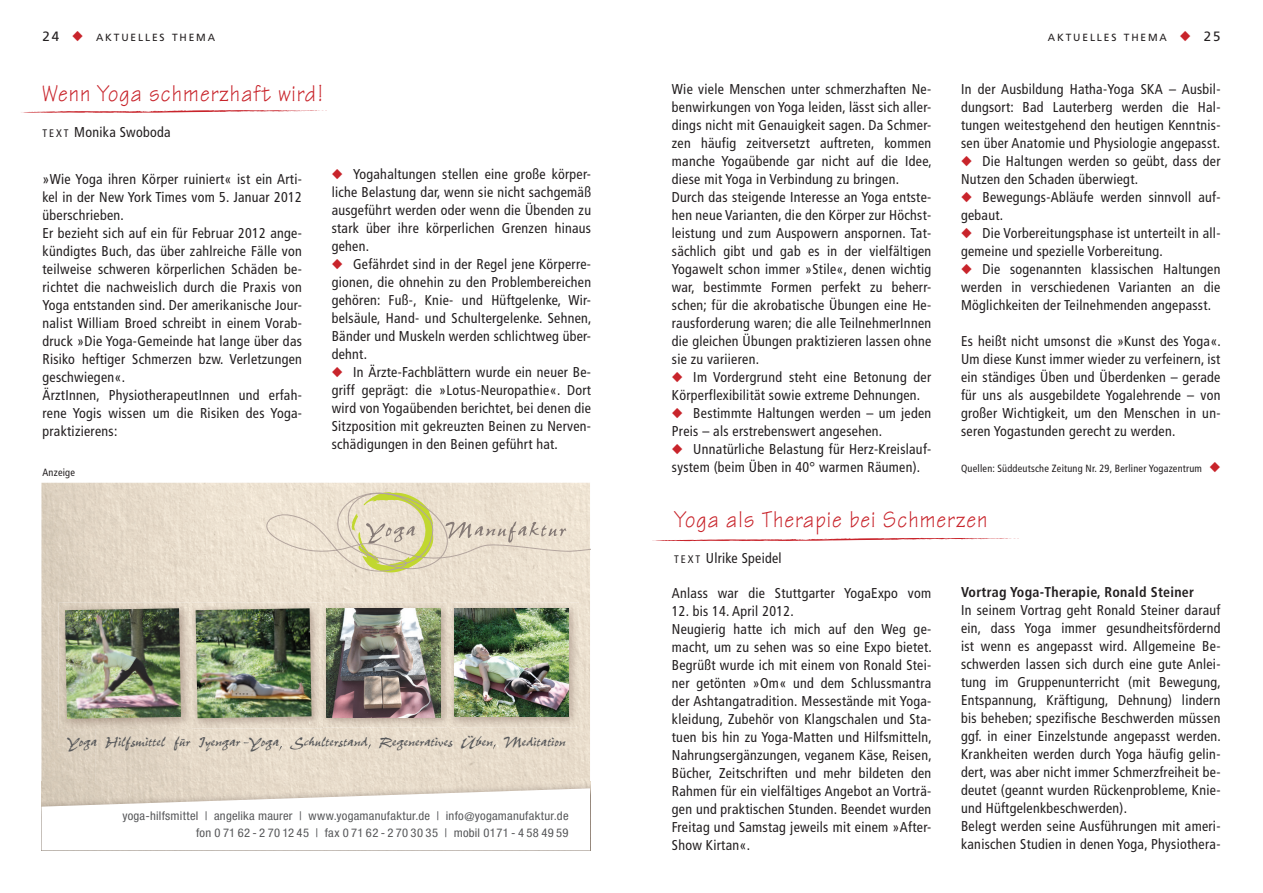
<style>
.page{position:relative;width:1263px;height:893px;background:#fff}
.page>*{position:absolute;margin:0;border:0;box-sizing:border-box;transform-origin:0 0}
.t1{font:27.75px "Lettering Style 17";color:#57585a;scale:1.05 1}
.t2{font:24px "Tekton";letter-spacing:.05em;color:#c8242b;scale:.9 1}
.t3{font:condensed 14.25px/18px "Frutiger";letter-spacing:.02em;color:#231f20}
.t4{font:700 condensed 14.25px "Frutiger";letter-spacing:.02em;color:#231f20}
.t5{font:condensed 12px/16.5px "Helvetica Neue LTCE";letter-spacing:.02em;color:#57585a;text-align:right;scale:1.05 1}
.t6{font:condensed 10.5px "Frutiger";letter-spacing:.02em;color:#231f20}
.t7{font:10.35px "Frutiger";letter-spacing:.18em;color:#231f20}
.s1{font-size:13.5px}
.s2{color:#c8242b}
.s3{font-size:10.95px}
</style>
<div class="page">
<svg style="left:21px;top:110px;width:306px;height:3px"></svg>
<svg style="left:652px;top:537px;width:367px;height:5px"></svg>
<img style="left:41px;top:483px;width:165px;height:149px">
<img style="left:206px;top:483px;width:331px;height:119px">
<img style="left:537px;top:483px;width:53px;height:298px">
<img style="left:41px;top:632px;width:54px;height:149px">
<img style="left:95px;top:727px;width:442px;height:54px">
<img style="left:41px;top:781px;width:549px;height:7px">
<svg style="left:41px;top:788px;width:549px;height:62px"></svg>
<svg style="left:258px;top:491px;width:332px;height:83px;background:#e5dcc5"></svg>
<img style="left:192px;top:602px;width:259px;height:126px">
<img style="left:326px;top:609px;width:114px;height:108px">
<img style="left:448px;top:602px;width:131px;height:125px">
<img style="left:448px;top:603px;width:3px;height:124px">
<img style="left:454px;top:608px;width:114px;height:109px">
<img style="left:59px;top:602px;width:133px;height:127px">
<img style="left:65px;top:608px;width:116px;height:111px">
<img style="left:320px;top:603px;width:2px;height:125px">
<img style="left:189px;top:602px;width:3px;height:126px">
<img style="left:196px;top:608px;width:116px;height:110px">
<svg style="left:279px;top:746px;width:3px;height:5px"></svg>
<svg style="left:368px;top:744px;width:3px;height:5px"></svg>
<svg style="left:493px;top:744px;width:3px;height:5px"></svg>
<p class="t7" style="left:43px;top:32px;width:174px"><span class="s1">24</span> <span class="s2">◆</span> AKTUELLES THEMA</p>
<h2 class="t2" style="left:43px;top:78px;width:313px">Wenn Yoga schmerzhaft wird!</h2>
<p class="t3" style="left:43px;top:123px;width:130px"><span class="s3">T E X T</span> Monika Swoboda</p>
<p class="t3" style="left:43px;top:170px;width:261px">»Wie Yoga ihren Körper ruiniert« ist ein Arti&shy;kel in der New York Times vom 5. Januar 2012 überschrieben.<br>Er bezieht sich auf ein für Februar 2012 ange&shy;kündigtes Buch, das über zahlreiche Fälle von teilweise schweren körperlichen Schäden be&shy;richtet die nachweislich durch die Praxis von Yoga entstanden sind. Der amerikanische Jour&shy;nalist William Broed schreibt in einem Vorab&shy;druck »Die Yoga-Gemeinde hat lange über das Risiko heftiger Schmerzen bzw. Verletzungen geschwiegen«.<br>ÄrztInnen, PhysiotherapeutInnen und erfah&shy;rene Yogis wissen um die Risiken des Yoga&shy;praktizierens:</p>
<p class="t3" style="left:332px;top:165px;width:261px;text-align:justify"><span class="s2">◆</span> Yogahaltungen stellen eine große körper&shy;liche Belastung dar, wenn sie nicht sachgemäß ausgeführt werden oder wenn die Übenden zu stark über ihre körperlichen Grenzen hinaus gehen.</p>
<p class="t3" style="left:332px;top:255px;width:261px;text-align:justify"><span class="s2">◆</span> Gefährdet sind in der Regel jene Körperre&shy;gionen, die ohnehin zu den Problembereichen gehören: Fuß-, Knie- und Hüftgelenke, Wir&shy;belsäule, Hand- und Schultergelenke. Sehnen, Bänder und Muskeln werden schlichtweg über&shy;dehnt.</p>
<p class="t3" style="left:332px;top:363px;width:261px;text-align:justify"><span class="s2">◆</span> In Ärzte-Fachblättern wurde ein neuer Be&shy;griff geprägt: die »Lotus-Neuropathie«. Dort wird von Yogaübenden berichtet, bei denen die Sitzposition mit gekreuzten Beinen zu Nerven&shy;schädigungen in den Beinen geführt hat.</p>
<p class="t6" style="left:43px;top:466px;width:34px">Anzeige</p>
<h1 class="t1" style="left:67px;top:726px;width:477px">Yoga Hilfsmittel für Iyengar Yoga Schulterstand Regeneratives Üben Meditation</h1>
<p class="t5" style="left:122px;top:807px;width:426px">yoga-hilfsmittel | angelika maurer | www.yogamanufaktur.de | info@yogamanufaktur.de fon 0 71 62 - 2 70 12 45 | fax 0 71 62 - 2 70 30 35 | mobil 01 71 - 4 58 49 59</p>
<p class="t3" style="left:672px;top:80px;width:261px">Wie viele Menschen unter schmerzhaften Ne&shy;benwirkungen von Yoga leiden, lässt sich aller&shy;dings nicht mit Genauigkeit sagen. Da Schmer&shy;zen häufig zeitversetzt auftreten, kommen manche Yogaübende gar nicht auf die Idee, diese mit Yoga in Verbindung zu bringen.<br>Durch das steigende Interesse an Yoga entste&shy;hen neue Varianten, die den Körper zur Höchst&shy;leistung und zum Auspowern anspornen. Tat&shy;sächlich gibt und gab es in der vielfältigen Yogawelt schon immer »Stile«, denen wichtig war, bestimmte Formen perfekt zu beherr&shy;schen; für die akrobatische Übungen eine He&shy;rausforderung waren; die alle TeilnehmerInnen die gleichen Übungen praktizieren lassen ohne sie zu variieren.</p>
<p class="t3" style="left:672px;top:368px;width:261px"><span class="s2">◆</span> Im Vordergrund steht eine Betonung der<br>Körperflexibilität sowie extreme Dehnungen.</p>
<p class="t3" style="left:672px;top:404px;width:261px"><span class="s2">◆</span> Bestimmte Haltungen werden – um jeden<br>Preis – als erstrebenswert angesehen.</p>
<p class="t3" style="left:672px;top:440px;width:261px"><span class="s2">◆</span> Unnatürliche Belastung für Herz-Kreislauf&shy;system (beim Üben in 40° warmen Räumen).</p>
<p class="t7" style="left:1048px;top:32px;width:174px">AKTUELLES THEMA <span class="s2">◆</span> <span class="s1">25</span></p>
<p class="t3" style="left:961px;top:80px;width:261px;text-align:justify">In der Ausbildung Hatha-Yoga SKA – Ausbil&shy;dungsort: Bad Lauterberg werden die Hal&shy;tungen weitestgehend den heutigen Kenntnis&shy;sen über Anatomie und Physiologie angepasst.</p>
<p class="t3" style="left:961px;top:152px;width:261px"><span class="s2">◆</span> Die Haltungen werden so geübt, dass der<br>Nutzen den Schaden überwiegt.</p>
<p class="t3" style="left:961px;top:188px;width:261px"><span class="s2">◆</span> Bewegungs-Abläufe werden sinnvoll auf&shy;gebaut.</p>
<p class="t3" style="left:961px;top:224px;width:261px"><span class="s2">◆</span> Die Vorbereitungsphase ist unterteilt in all&shy;gemeine und spezielle Vorbereitung.</p>
<p class="t3" style="left:961px;top:260px;width:261px;text-align:justify"><span class="s2">◆</span> Die sogenannten klassischen Haltungen werden in verschiedenen Varianten an die Möglichkeiten der Teilnehmenden angepasst.</p>
<p class="t3" style="left:961px;top:332px;width:261px;text-align:justify">Es heißt nicht umsonst die »Kunst des Yoga«.<br>Um diese Kunst immer wieder zu verfeinern, ist ein ständiges Üben und Überdenken – gerade für uns als ausgebildete Yogalehrende – von großer Wichtigkeit, um den Menschen in un&shy;seren Yogastunden gerecht zu werden.</p>
<p class="t6" style="left:961px;top:462px;width:261px">Quellen: Süddeutsche Zeitung Nr. 29, Berliner Yogazentrum <span class="s2">◆</span></p>
<h2 class="t2" style="left:674px;top:505px;width:350px">Yoga als Therapie bei Schmerzen</h2>
<p class="t3" style="left:674px;top:549px;width:109px"><span class="s3">T E X T</span> Ulrike Speidel</p>
<p class="t3" style="left:672px;top:584px;width:261px">Anlass war die Stuttgarter YogaExpo vom</p>
<p class="t3" style="left:672px;top:602px;width:261px">12. bis 14. April 2012.<br>Neugierig hatte ich mich auf den Weg ge&shy;macht, um zu sehen was so eine Expo bietet.<br>Begrüßt wurde ich mit einem von Ronald Stei&shy;ner getönten »Om« und dem Schlussmantra der Ashtangatradition. Messestände mit Yoga&shy;kleidung, Zubehör von Klangschalen und Sta&shy;tuen bis hin zu Yoga-Matten und Hilfsmitteln, Nahrungsergänzungen, veganem Käse, Reisen, Bücher, Zeitschriften und mehr bildeten den Rahmen für ein vielfältiges Angebot an Vorträ&shy;gen und praktischen Stunden. Beendet wurden Freitag und Samstag jeweils mit einem »After-Show Kirtan«.</p>
<p class="t4" style="left:961px;top:584px;width:235px">Vortrag Yoga-Therapie, Ronald Steiner</p>
<p class="t3" style="left:961px;top:602px;width:261px">In seinem Vortrag geht Ronald Steiner darauf ein, dass Yoga immer gesundheitsfördernd ist wenn es angepasst wird. Allgemeine Be&shy;schwerden lassen sich durch eine gute Anlei&shy;tung im Gruppenunterricht (mit Bewegung, Entspannung, Kräftigung, Dehnung) lindern bis beheben; spezifische Beschwerden müssen ggf. in einer Einzelstunde angepasst werden.<br>Krankheiten werden durch Yoga häufig gelin&shy;dert, was aber nicht immer Schmerzfreiheit be&shy;deutet (geannt wurden Rückenprobleme, Knie&shy;und Hüftgelenkbeschwerden).<br>Belegt werden seine Ausführungen mit ameri&shy;kanischen Studien in denen Yoga, Physiothera-</p>
</div>
